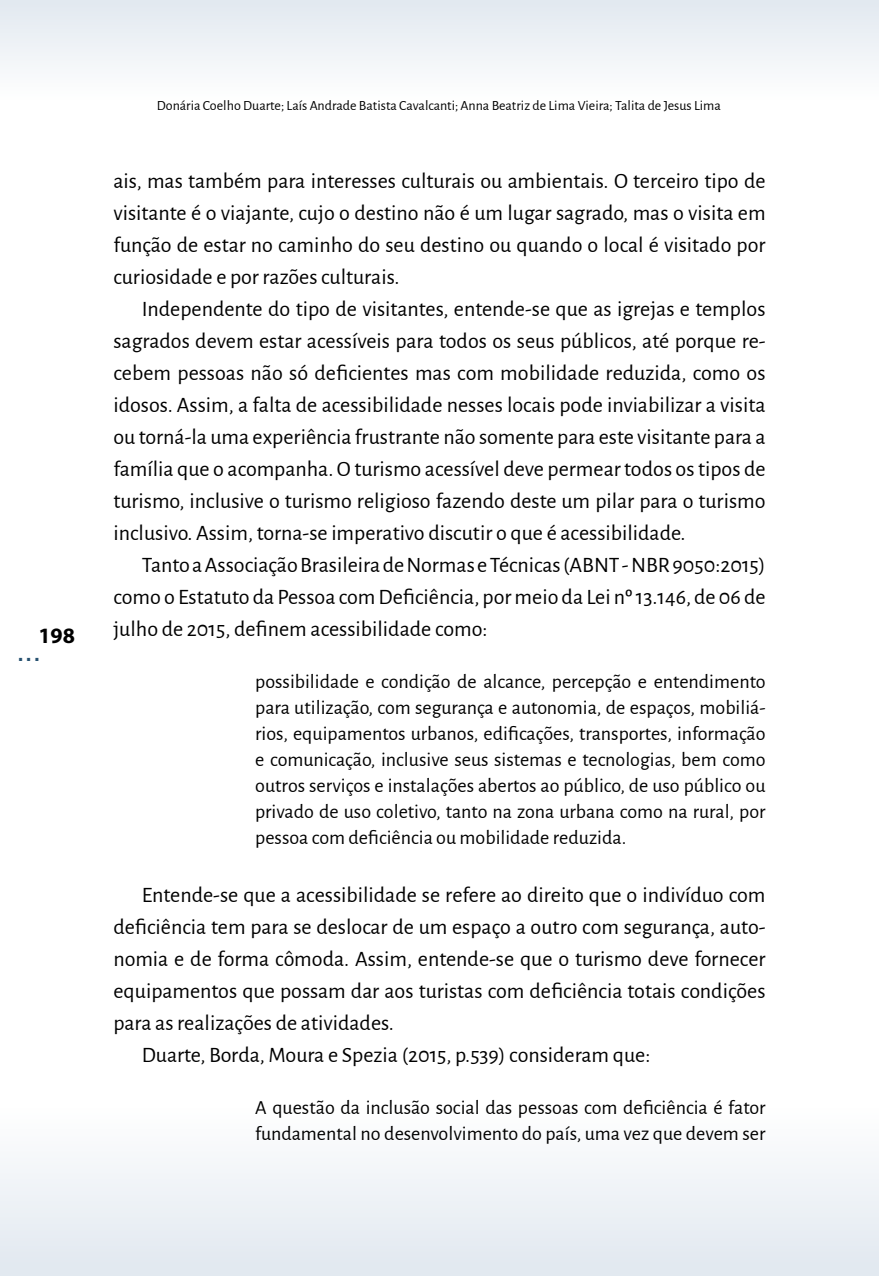
<style>
.page{position:relative;width:879px;height:1276px;background:#fff}
.page>*{position:absolute;margin:0;border:0;box-sizing:border-box;transform-origin:0 0}
.t1{font:22px/32px "Alegreya Sans";color:#000;text-align:justify}
.t2{font:700 22px "Myriad Pro";color:#000}
.t3{font:700 22px "Eurose";color:#275170}
.t4{font:20px/26px "Alegreya Sans";color:#000;text-align:justify}
.t5{font:14px "Alegreya Sans";color:#000}
</style>
<div class="page">
<div style="left:0;top:0;width:879px;height:255px;background:linear-gradient(to bottom,#ecf0f5,#fff)"></div>
<div style="left:0;top:1057px;width:879px;height:219px;background:linear-gradient(to bottom,#fff,#e2e9f0)"></div>
<p class="t2" style="left:38px;top:621px;width:38px">198</p>
<p class="t3" style="left:17px;top:641px;width:26px">...</p>
<p class="t5" style="left:157px;top:96px;width:565px">Donária Coelho Duarte; Laís Andrade Batista Cavalcanti; Anna Beatriz de Lima Vieira; Talita de Jesus Lima</p>
<p class="t1" style="left:113px;top:163px;width:654px">ais, mas também para interesses culturais ou ambientais. O terceiro tipo de visitante é o viajante, cujo o destino não é um lugar sagrado, mas o visita em função de estar no caminho do seu destino ou quando o local é visitado por curiosidade e por razões culturais.</p>
<p class="t1" style="left:113px;top:291px;width:654px;text-indent:28px">Independente do tipo de visitantes, entende-se que as igrejas e templos sagrados devem estar acessíveis para todos os seus públicos, até porque re&shy;cebem pessoas não só deficientes mas com mobilidade reduzida, como os idosos. Assim, a falta de acessibilidade nesses locais pode inviabilizar a visita ou torná-la uma experiência frustrante não somente para este visitante para a família que o acompanha. O turismo acessível deve permear todos os tipos de turismo, inclusive o turismo religioso fazendo deste um pilar para o turismo inclusivo. Assim, torna-se imperativo discutir o que é acessibilidade.</p>
<p class="t1" style="left:113px;top:548px;width:653px;text-indent:28px">Tanto a Associação Brasileira de Normas e Técnicas (ABNT - NBR 9050:2015) como o Estatuto da Pessoa com Deficiência, por meio da Lei nº 13.146, de 06 de julho de 2015, definem acessibilidade como:</p>
<p class="t4" style="left:255px;top:667px;width:512px">possibilidade e condição de alcance, percepção e entendimento para utilização, com segurança e autonomia, de espaços, mobiliá&shy;rios, equipamentos urbanos, edificações, transportes, informação e comunicação, inclusive seus sistemas e tecnologias, bem como outros serviços e instalações abertos ao público, de uso público ou privado de uso coletivo, tanto na zona urbana como na rural, por pessoa com deficiência ou mobilidade reduzida.</p>
<p class="t1" style="left:142px;top:877px;width:625px">Entende-se que a acessibilidade se refere ao direito que o indivíduo com</p>
<p class="t1" style="left:113px;top:909px;width:653px">deficiência tem para se deslocar de um espaço a outro com segurança, auto-</p>
<p class="t1" style="left:113px;top:941px;width:654px">nomia e de forma cômoda. Assim, entende-se que o turismo deve fornecer</p>
<p class="t1" style="left:113px;top:973px;width:653px">equipamentos que possam dar aos turistas com deficiência totais condições</p>
<p class="t1" style="left:113px;top:1005px;width:282px">para as realizações de atividades.</p>
<p class="t1" style="left:142px;top:1037px;width:510px">Duarte, Borda, Moura e Spezia (2015, p.539) consideram que:</p>
<p class="t4" style="left:255px;top:1093px;width:512px">A questão da inclusão social das pessoas com deficiência é fator fundamental no desenvolvimento do país, uma vez que devem ser</p>
</div>
